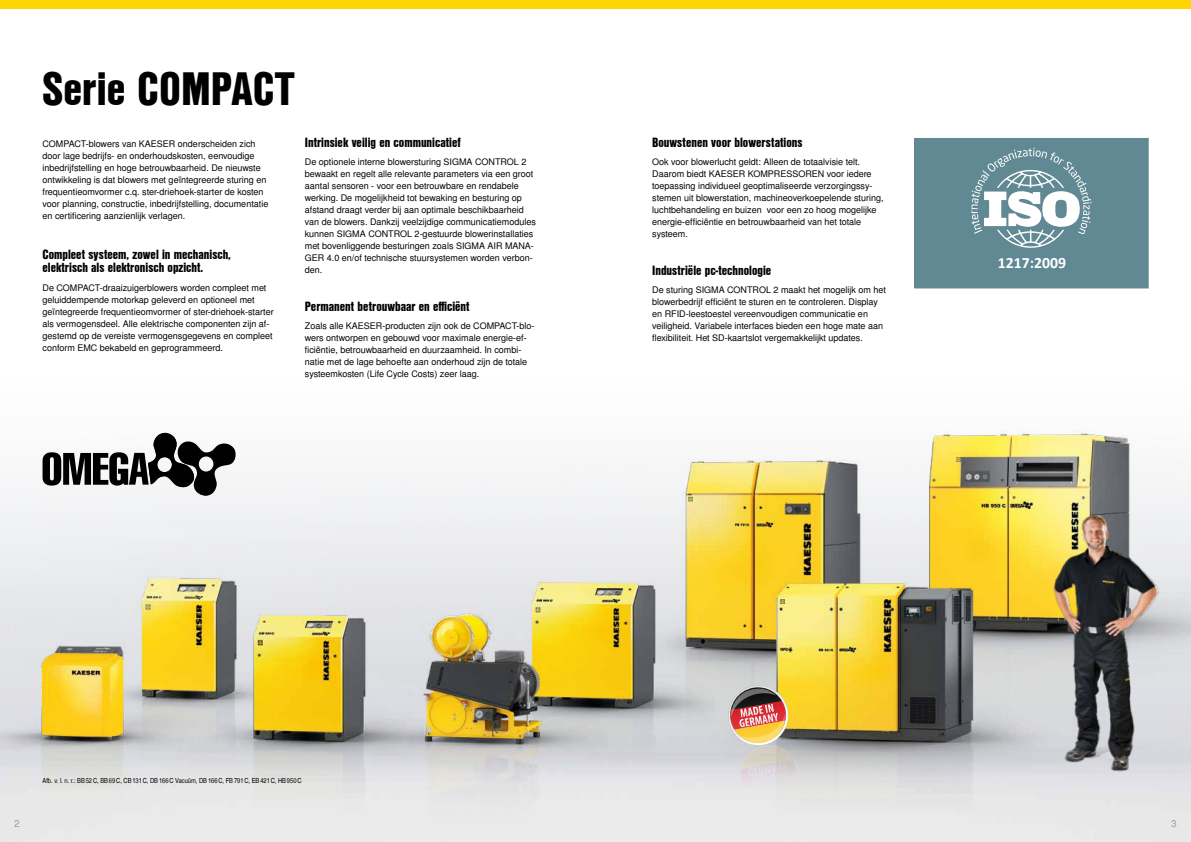
<style>
.page{position:relative;width:1191px;height:842px;background:#fff}
.page>*{position:absolute;margin:0;border:0;box-sizing:border-box;transform-origin:0 0}
.t1{font:45.5px "Nimbus San L Bla Con";color:#000}
.t2{font:700 15.8px "Calibri";color:#fff}
.t3{font:13px/13px "Nimbus San L Bla Con";color:#000}
.t4{font:10px "Nimbus San L";color:#9d9d9c}
.t5{font:9px/12px "Nimbus San L";color:#000}
.t6{font:7px "Nimbus San L Reg Con";color:#000}
</style>
<div class="page">
<div style="left:0;top:0;width:1191px;height:9px;background:#ffd500"></div>
<div style="left:914px;top:138px;width:234px;height:150px;background:#618994"></div>
<svg style="left:971px;top:148px;width:120px;height:100px"></svg>
<img style="left:899px;top:415px;width:292px;height:405px">
<img style="left:595px;top:413px;width:304px;height:123px">
<img style="left:714px;top:536px;width:450px;height:306px">
<img style="left:607px;top:524px;width:107px;height:318px">
<img style="left:326px;top:488px;width:281px;height:354px">
<img style="left:68px;top:465px;width:258px;height:139px">
<img style="left:0;top:597px;width:217px;height:245px">
<img style="left:170px;top:604px;width:272px;height:238px">
<img style="left:1001px;top:492px;width:190px;height:286px">
<svg style="left:725px;top:685px;width:76px;height:122px;background:#d0bba4"></svg>
<svg style="left:43px;top:432px;width:193px;height:64px"></svg>
<h1 class="t1" style="left:43px;top:54px;width:254px">Serie COMPACT</h1>
<p class="t5" style="left:43px;top:138px;width:227px">COMPACT-blowers van KAESER onderscheiden zich door lage bedrijfs- en onderhoudskosten, eenvoudige inbedrijfstelling en hoge betrouwbaarheid. De nieuwste ontwikkeling is dat blowers met geïntegreerde sturing en frequentieomvormer c.q. ster-driehoek-starter de kosten voor planning, constructie, inbedrijfstelling, documentatie en certificering aanzienlijk verlagen.</p>
<h3 class="t3" style="left:43px;top:247px;width:190px">Compleet systeem, zowel in mechanisch, elektrisch als elektronisch opzicht.</h3>
<p class="t5" style="left:43px;top:282px;width:233px">De COMPACT-draaizuigerblowers worden compleet met geluiddempende motorkap geleverd en optioneel met geïntegreerde frequentieomvormer of ster-driehoek-starter als vermogensdeel. Alle elektrische componenten zijn af&shy;gestemd op de vereiste vermogensgegevens en compleet conform EMC bekabeld en geprogrammeerd.</p>
<h3 class="t3" style="left:305px;top:135px;width:157px">Intrinsiek veilig en communicatief</h3>
<p class="t5" style="left:305px;top:156px;width:232px">De optionele interne blowersturing SIGMA CONTROL 2 bewaakt en regelt alle relevante parameters via een groot aantal sensoren - voor een betrouwbare en rendabele werking. De mogelijkheid tot bewaking en besturing op afstand draagt verder bij aan optimale beschikbaarheid van de blowers. Dankzij veelzijdige communicatiemodules kunnen SIGMA CONTROL 2-gestuurde blowerinstallaties met bovenliggende besturingen zoals SIGMA AIR MANA-GER 4.0 en/of technische stuursystemen worden verbon&shy;den.</p>
<h3 class="t3" style="left:305px;top:299px;width:166px">Permanent betrouwbaar en efficiënt</h3>
<p class="t5" style="left:305px;top:320px;width:231px">Zoals alle KAESER-producten zijn ook de COMPACT-blo&shy;wers ontworpen en gebouwd voor maximale energie-ef&shy;ficiëntie, betrouwbaarheid en duurzaamheid. In combi&shy;natie met de lage behoefte aan onderhoud zijn de totale systeemkosten (Life Cycle Costs) zeer laag.</p>
<h3 class="t3" style="left:652px;top:135px;width:152px">Bouwstenen voor blowerstations</h3>
<p class="t5" style="left:652px;top:156px;width:233px">Ook voor blowerlucht geldt: Alleen de totaalvisie telt.<br>Daarom biedt KAESER KOMPRESSOREN voor iedere toepassing individueel geoptimaliseerde verzorgingssy&shy;stemen uit blowerstation, machineoverkoepelende sturing, luchtbehandeling en buizen voor een zo hoog mogelijke energie-efficiëntie en betrouwbaarheid van het totale systeem.</p>
<h3 class="t3" style="left:652px;top:263px;width:121px">Industriële pc-technologie</h3>
<p class="t5" style="left:652px;top:284px;width:235px">De sturing SIGMA CONTROL 2 maakt het mogelijk om het blowerbedrijf efficiënt te sturen en te controleren. Display en RFID-leestoestel vereenvoudigen communicatie en veiligheid. Variabele interfaces bieden een hoge mate aan flexibiliteit. Het SD-kaartslot vergemakkelijkt updates.</p>
<h2 class="t2" style="left:997px;top:253px;width:70px">1217:2009</h2>
<p class="t6" style="left:43px;top:776px;width:260px">Afb. v. l. n. r.: BB52C, BB69C, CB131C, DB166C Vacuüm, DB166C, FB791C, EB421C, HB950C</p>
<p class="t4" style="left:14px;top:817px;width:7px">2</p>
<p class="t4" style="left:1171px;top:817px;width:7px">3</p>
</div>
